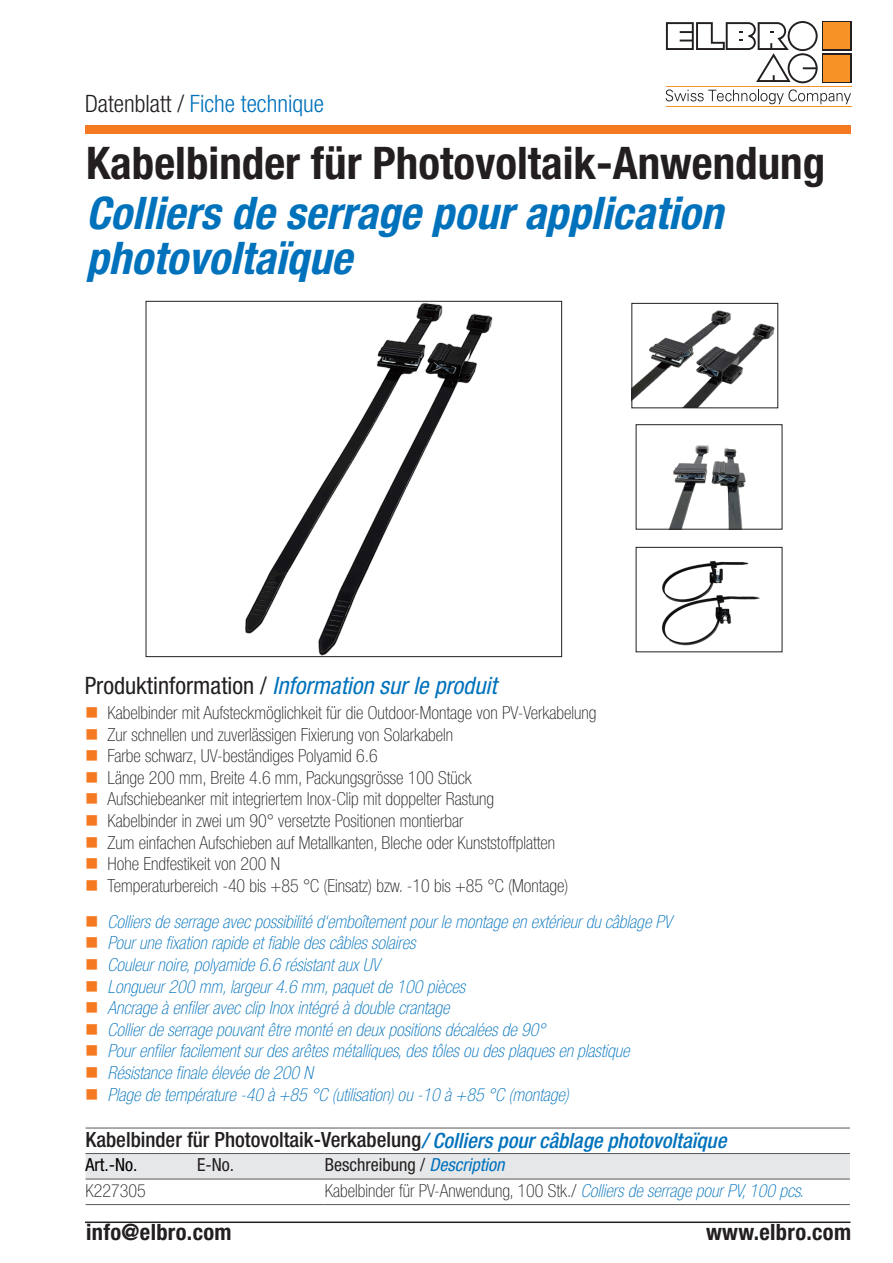
<style>
.page{position:relative;width:893px;height:1263px;background:#fff}
.page>*{position:absolute;margin:0;border:0;box-sizing:border-box;transform-origin:0 0}
.t1{font:italic 700 condensed 45px/45px "Helvetica Neue LT Std";color:#0072bc}
.t2{font:700 condensed 45px "Helvetica Neue LT Std";color:#231f20}
.t3{font:italic condensed 24px "Helvetica Neue LT Std";color:#0072bc}
.t4{font:300 condensed 24px "Helvetica Neue LT Std";color:#0072bc}
.t5{font:700 condensed 22.5px "Helvetica Neue LT Std";letter-spacing:.015em;color:#231f20}
._13b_Tabelle_EM-No{font:500 condensed 21px "Helvetica Neue LT Std";color:#231f20}
._13d_Tabelle_Lauftext{font:100 condensed 18px "Helvetica Neue LT Std";color:#231f20}
.t6{font:italic 100 condensed 18px "Helvetica Neue LT Std";color:#0072bc}
._13d_Tabelle_Lauftext-2{font:condensed 18px "Helvetica Neue LT Std";color:#231f20}
._13b_Tabelle_EM-No-2{font:condensed 18px "Helvetica Neue LT Std";color:#000}
._13b_Tabelle_EM-No-3{font:100 condensed 18px "Helvetica Neue LT Std";color:#231f20}
.s1{color:#231f20}
.s2{font-style:normal;color:#231f20}
.s3{color:#f47921}
.s4{font-style:italic;color:#0072bc}
</style>
<div class="page">
<hr style="left:85px;top:1221px;width:765px;height:2px;background:#231f20">
<div style="left:822px;top:21px;width:30px;height:30px;background:linear-gradient(to right,#231f20,#231f20)"></div>
<svg style="left:822px;top:53px;width:30px;height:30px"></svg>
<svg style="left:666px;top:21px;width:152px;height:62px"></svg>
<div style="left:824px;top:23px;width:26px;height:26px;background:#f69226"></div>
<div style="left:824px;top:55px;width:26px;height:26px;background:#f69226"></div>
<svg style="left:666px;top:89px;width:185px;height:15px"></svg>
<hr style="left:666px;top:86px;width:185px;height:1px;background:#f69226">
<hr style="left:666px;top:106px;width:185px;height:1px;background:#f69226">
<div style="left:85px;top:125px;width:766px;height:9px;background:#f47921"></div>
<div style="left:86px;top:1154px;width:764px;height:25px;background:#e6e7e9"></div>
<hr style="left:86px;top:1153px;width:111px;height:1px;background:#57585a">
<hr style="left:197px;top:1153px;width:128px;height:1px;background:#57585a">
<hr style="left:325px;top:1153px;width:525px;height:1px;background:#57585a">
<hr style="left:86px;top:1179px;width:111px;height:1px;background:#57585a">
<hr style="left:197px;top:1179px;width:128px;height:1px;background:#57585a">
<hr style="left:325px;top:1179px;width:525px;height:1px;background:#57585a">
<hr style="left:86px;top:1204px;width:111px;height:1px;background:#57585a">
<hr style="left:197px;top:1204px;width:128px;height:1px;background:#57585a">
<hr style="left:325px;top:1204px;width:525px;height:1px;background:#57585a">
<hr style="left:86px;top:1128px;width:111px;height:1px;background:#57585a">
<hr style="left:197px;top:1128px;width:128px;height:1px;background:#57585a">
<hr style="left:325px;top:1128px;width:525px;height:1px;background:#57585a">
<img style="left:245px;top:303px;width:248px;height:352px">
<div style="left:146px;top:301px;width:416px;height:356px;border:1px solid #231f20"></div>
<img style="left:669px;top:445px;width:77px;height:83px">
<div style="left:636px;top:424px;width:146px;height:106px;border:1px solid #231f20"></div>
<img style="left:662px;top:560px;width:98px;height:86px">
<img style="left:633px;top:310px;width:142px;height:96px">
<div style="left:631px;top:303px;width:147px;height:105px;border:1px solid #231f20"></div>
<p class="t4" style="left:85px;top:89px;width:240px"><span class="s1">Datenblatt /</span> Fiche technique</p>
<p class="t2" style="left:86px;top:136px;width:741px">Kabelbinder für Photovoltaik-Anwendung</p>
<p class="t1" style="left:86px;top:191px;width:638px">Colliers de serrage pour application photovoltaïque</p>
<p class="t3" style="left:85px;top:672px;width:413px"><span class="s2">Produktinformation /</span> Information sur le produit</p>
<p class="_13d_Tabelle_Lauftext" style="left:85px;top:702px;width:513px"><span class="s3">■</span> Kabelbinder mit Aufsteckmöglichkeit für die Outdoor-Montage von PV-Verkabelung</p>
<p class="_13d_Tabelle_Lauftext" style="left:85px;top:724px;width:369px"><span class="s3">■</span> Zur schnellen und zuverlässigen Fixierung von Solarkabeln</p>
<p class="_13d_Tabelle_Lauftext" style="left:85px;top:746px;width:294px"><span class="s3">■</span> Farbe schwarz, UV-beständiges Polyamid 6.6</p>
<p class="_13d_Tabelle_Lauftext" style="left:85px;top:767px;width:388px"><span class="s3">■</span> Länge 200 mm, Breite 4.6 mm, Packungsgrösse 100 Stück</p>
<p class="_13d_Tabelle_Lauftext" style="left:85px;top:789px;width:410px"><span class="s3">■</span> Aufschiebeanker mit integriertem Inox-Clip mit doppelter Rastung</p>
<p class="_13d_Tabelle_Lauftext" style="left:85px;top:810px;width:380px"><span class="s3">■</span> Kabelbinder in zwei um 90° versetzte Positionen montierbar</p>
<p class="_13d_Tabelle_Lauftext" style="left:85px;top:832px;width:471px"><span class="s3">■</span> Zum einfachen Aufschieben auf Metallkanten, Bleche oder Kunststoffplatten</p>
<p class="_13d_Tabelle_Lauftext" style="left:85px;top:854px;width:197px"><span class="s3">■</span> Hohe Endfestikeit von 200 N</p>
<p class="_13d_Tabelle_Lauftext" style="left:85px;top:875px;width:485px"><span class="s3">■</span> Temperaturbereich -40 bis +85 °C (Einsatz) bzw. -10 bis +85 °C (Montage)</p>
<p class="t6" style="left:85px;top:911px;width:588px"><span class="s3">■</span> Colliers de serrage avec possibilité d‘emboîtement pour le montage en extérieur du câblage PV</p>
<p class="t6" style="left:85px;top:933px;width:332px"><span class="s3">■</span> Pour une fixation rapide et fiable des câbles solaires</p>
<p class="t6" style="left:85px;top:954px;width:296px"><span class="s3">■</span> Couleur noire, polyamide 6.6 résistant aux UV</p>
<p class="t6" style="left:85px;top:976px;width:382px"><span class="s3">■</span> Longueur 200 mm, largeur 4.6 mm, paquet de 100 pièces</p>
<p class="t6" style="left:85px;top:998px;width:366px"><span class="s3">■</span> Ancrage à enfiler avec clip Inox intégré à double crantage</p>
<p class="t6" style="left:85px;top:1019px;width:462px"><span class="s3">■</span> Collier de serrage pouvant être monté en deux positions décalées de 90°</p>
<p class="t6" style="left:85px;top:1041px;width:546px"><span class="s3">■</span> Pour enfiler facilement sur des arêtes métalliques, des tôles ou des plaques en plastique</p>
<p class="t6" style="left:85px;top:1062px;width:229px"><span class="s3">■</span> Résistance finale élevée de 200 N</p>
<p class="t6" style="left:85px;top:1084px;width:485px"><span class="s3">■</span> Plage de température -40 à +85 °C (utilisation) ou -10 à +85 °C (montage)</p>
<p class="_13b_Tabelle_EM-No" style="left:86px;top:1127px;width:642px">Kabelbinder für Photovoltaik-Verkabelung<span class="s4">/ Colliers pour câblage photovoltaïque</span></p>
<p class="_13b_Tabelle_EM-No-2" style="left:86px;top:1154px;width:53px">Art.-No.</p>
<p class="_13d_Tabelle_Lauftext-2" style="left:197px;top:1154px;width:38px">E-No.</p>
<p class="_13d_Tabelle_Lauftext-2" style="left:325px;top:1154px;width:181px">Beschreibung / <span class="s4">Description</span></p>
<p class="_13b_Tabelle_EM-No-3" style="left:86px;top:1180px;width:62px">K227305</p>
<p class="_13d_Tabelle_Lauftext" style="left:325px;top:1180px;width:481px">Kabelbinder für PV-Anwendung, 100 Stk./ <span class="s4">Colliers de serrage pour PV, 100 pcs.</span></p>
<p class="t5" style="left:86px;top:1219px;width:147px">info@elbro.com</p>
<p class="t5" style="left:706px;top:1219px;width:147px">www.elbro.com</p>
</div>
